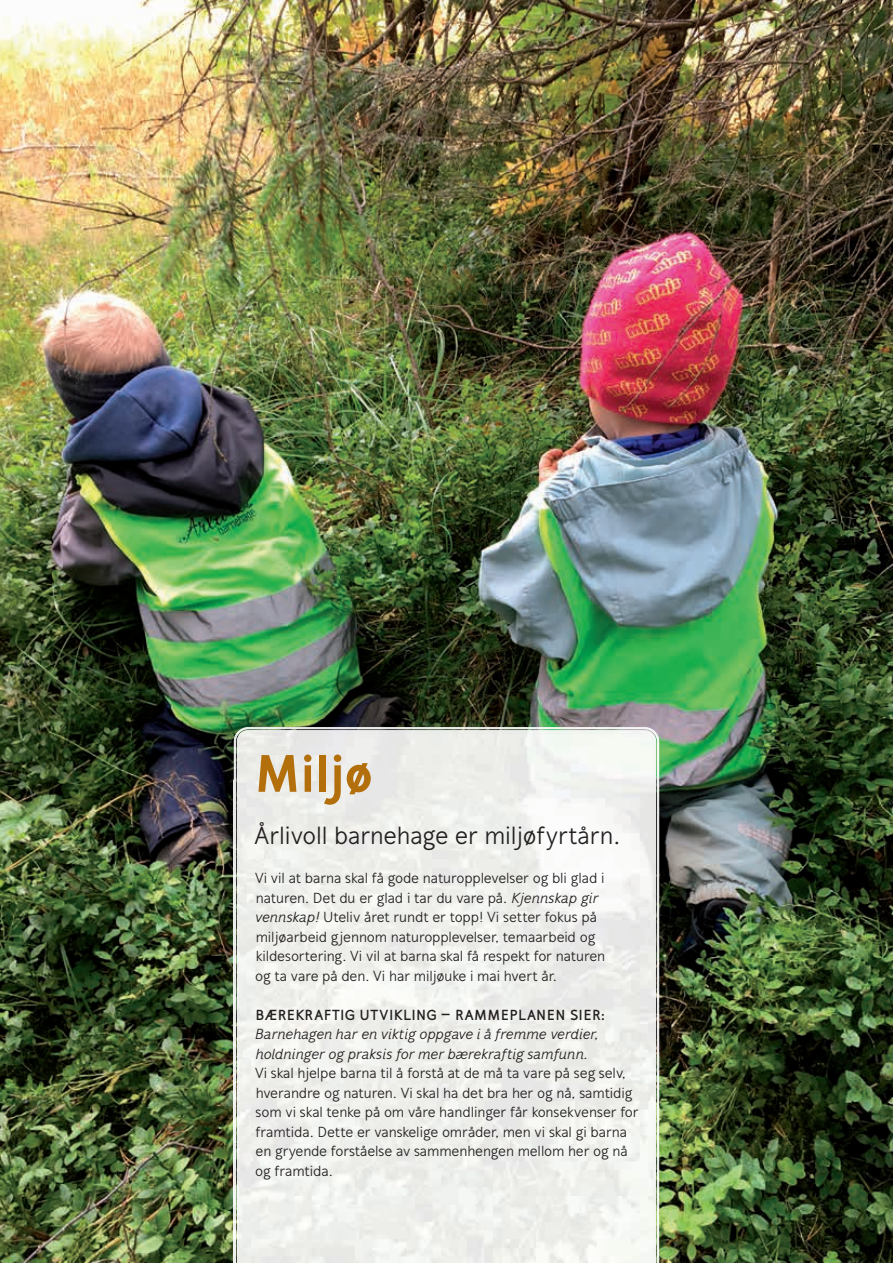
<style>
.page{position:relative;width:893px;height:1263px;background:#fff}
.page>*{position:absolute;margin:0;border:0;box-sizing:border-box;transform-origin:0 0}
.t1{font:800 54px "Mucho Sans";color:#b26f0c}
.t2{font:25.5px "Mucho Sans";color:#231f20}
.t3{font:15px/19.5px "Mucho Sans";color:#231f20}
.t4{font:italic 15px/19.5px "Mucho Sans";color:#231f20}
.t5{font:700 15px "Mucho Sans";letter-spacing:.03em;color:#231f20}
.s1{font-style:italic}
</style>
<div class="page">
<img style="left:0;top:0;width:893px;height:1263px">
<img style="left:237px;top:781px;width:366px;height:482px">
<img style="left:606px;top:727px;width:53px;height:536px">
<img style="left:234px;top:727px;width:372px;height:54px">
<img style="left:234px;top:780px;width:2px;height:483px">
<img style="left:603px;top:731px;width:52px;height:532px">
<img style="left:238px;top:731px;width:366px;height:53px">
<img style="left:238px;top:784px;width:2px;height:479px">
<img style="left:0;top:0;width:1px;height:448px">
<img style="left:0;top:448px;width:1px;height:225px">
<img style="left:0;top:448px;width:1px;height:161px">
<h1 class="t1" style="left:254px;top:742px;width:120px">Miljø</h1>
<h2 class="t2" style="left:255px;top:821px;width:367px">Årlivoll barnehage er miljøfyrtårn.</h2>
<p class="t3" style="left:255px;top:868px;width:352px">Vi vil at barna skal få gode naturopplevelser og bli glad i naturen. Det du er glad i tar du vare på. <span class="s1">Kjennskap gir vennskap!</span> Uteliv året rundt er topp! Vi setter fokus på miljøarbeid gjennom naturopplevelser, temaarbeid og kildesortering. Vi vil at barna skal få respekt for naturen og ta vare på den. Vi har miljøuke i mai hvert år.</p>
<p class="t5" style="left:255px;top:1006px;width:351px">BÆREKRAFTIG UTVIKLING – RAMMEPLANEN SIER:</p>
<p class="t4" style="left:255px;top:1024px;width:345px">Barnehagen har en viktig oppgave i å fremme verdier, holdninger og praksis for mer bærekraftig samfunn.</p>
<p class="t3" style="left:255px;top:1063px;width:385px">Vi skal hjelpe barna til å forstå at de må ta vare på seg selv, hverandre og naturen. Vi skal ha det bra her og nå, samtidig som vi skal tenke på om våre handlinger får konsekvenser for framtida. Dette er vanskelige områder, men vi skal gi barna en gryende forståelse av sammenhengen mellom her og nå og framtida.</p>
</div>
